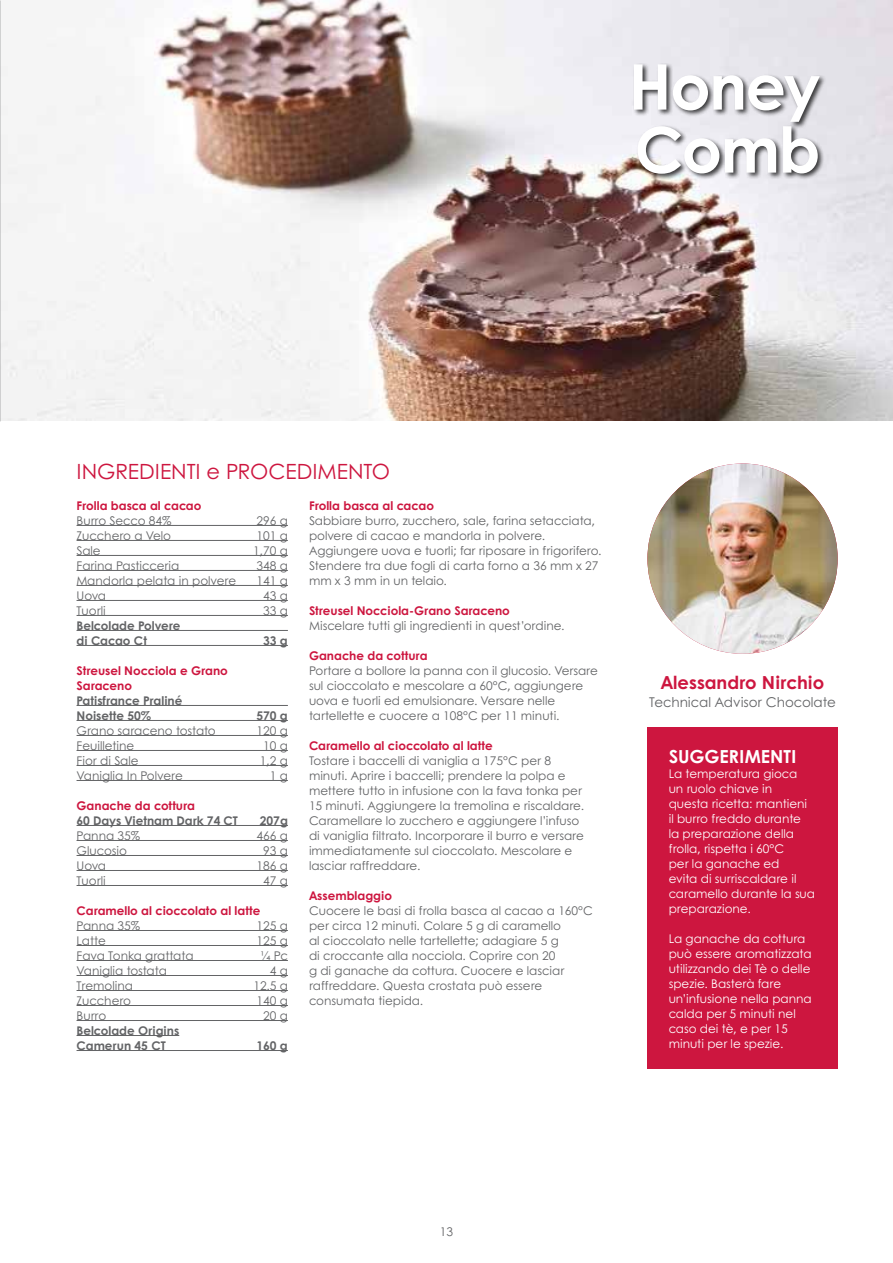
<style>
.page{position:relative;width:893px;height:1263px;background:#fff}
.page>*{position:absolute;margin:0;border:0;box-sizing:border-box;transform-origin:0 0}
.t1{font:700 63px/63px "Century Gothic";letter-spacing:-.02em;color:#fff}
.t2{font:21px "Century Gothic";color:#cd163f}
.t3{font:700 18px "Century Gothic";color:#cd163f}
.t4{font:700 18px "Century Gothic";color:#fff}
.t5{font:13.5px "Century Gothic";color:#636466}
.t6{font:12px/15px "Century Gothic";color:#636466}
.t7{font:12px/15px "Century Gothic";color:#fff}
.t8{font:700 12px/15px "Century Gothic";color:#cd163f}
.t9{font:700 12px/15px "Century Gothic";color:#636466}
</style>
<div class="page">
<img style="left:1px;top:0;width:892px;height:421px">
<img style="left:0;top:0;width:1px;height:421px">
<div style="left:633px;top:63px;width:193px;height:118px;background:#000;opacity:.75"></div>
<div style="left:647px;top:728px;width:191px;height:341px;background:#cd163f"></div>
<hr style="left:77px;top:525px;width:211px;height:1px;background:#636466">
<hr style="left:77px;top:540px;width:211px;height:1px;background:#636466">
<hr style="left:77px;top:555px;width:211px;height:1px;background:#636466">
<hr style="left:77px;top:570px;width:211px;height:1px;background:#636466">
<hr style="left:77px;top:585px;width:211px;height:1px;background:#636466">
<hr style="left:77px;top:600px;width:211px;height:1px;background:#636466">
<hr style="left:77px;top:615px;width:211px;height:1px;background:#636466">
<hr style="left:77px;top:630px;width:211px;height:1px;background:#636466">
<hr style="left:77px;top:645px;width:211px;height:1px;background:#636466">
<hr style="left:77px;top:705px;width:211px;height:1px;background:#636466">
<hr style="left:77px;top:720px;width:211px;height:1px;background:#636466">
<hr style="left:77px;top:735px;width:211px;height:1px;background:#636466">
<hr style="left:77px;top:750px;width:211px;height:1px;background:#636466">
<hr style="left:77px;top:765px;width:211px;height:1px;background:#636466">
<hr style="left:77px;top:780px;width:211px;height:1px;background:#636466">
<hr style="left:77px;top:825px;width:211px;height:1px;background:#636466">
<hr style="left:77px;top:840px;width:211px;height:1px;background:#636466">
<hr style="left:77px;top:855px;width:211px;height:1px;background:#636466">
<hr style="left:77px;top:870px;width:211px;height:1px;background:#636466">
<hr style="left:77px;top:885px;width:211px;height:1px;background:#636466">
<hr style="left:77px;top:930px;width:211px;height:1px;background:#636466">
<hr style="left:77px;top:945px;width:211px;height:1px;background:#636466">
<hr style="left:77px;top:960px;width:211px;height:1px;background:#636466">
<hr style="left:77px;top:975px;width:211px;height:1px;background:#636466">
<hr style="left:77px;top:990px;width:211px;height:1px;background:#636466">
<hr style="left:77px;top:1005px;width:211px;height:1px;background:#636466">
<hr style="left:77px;top:1020px;width:211px;height:1px;background:#636466">
<hr style="left:77px;top:1035px;width:102px;height:1px;background:#636466">
<hr style="left:77px;top:1050px;width:211px;height:1px;background:#636466">
<img style="left:647px;top:463px;width:191px;height:191px;border-radius:95px">
<h1 class="t1" style="left:629px;top:53px;width:193px">Honey<br>Comb</h1>
<h2 class="t2" style="left:77px;top:458px;width:315px">INGREDIENTI e PROCEDIMENTO</h2>
<p class="t8" style="left:77px;top:497px;width:126px">Frolla basca al cacao</p>
<p class="t6" style="left:77px;top:512px;width:96px">Burro Secco 84%</p>
<p class="t6" style="left:257px;top:512px;width:33px">296 g</p>
<p class="t6" style="left:77px;top:527px;width:96px">Zucchero a Velo</p>
<p class="t6" style="left:257px;top:527px;width:33px">101 g</p>
<p class="t6" style="left:77px;top:542px;width:26px">Sale</p>
<p class="t6" style="left:253px;top:542px;width:36px">1,70 g</p>
<p class="t6" style="left:77px;top:557px;width:104px">Farina Pasticceria</p>
<p class="t6" style="left:257px;top:557px;width:33px">348 g</p>
<p class="t6" style="left:77px;top:572px;width:161px">Mandorla pelata in polvere</p>
<p class="t6" style="left:257px;top:572px;width:33px">141 g</p>
<p class="t6" style="left:77px;top:587px;width:31px">Uova</p>
<p class="t6" style="left:263px;top:587px;width:26px">43 g</p>
<p class="t6" style="left:77px;top:602px;width:31px">Tuorli</p>
<p class="t6" style="left:263px;top:602px;width:26px">33 g</p>
<p class="t9" style="left:77px;top:617px;width:106px">Belcolade Polvere di Cacao Ct</p>
<p class="t9" style="left:263px;top:632px;width:26px">33 g</p>
<p class="t8" style="left:77px;top:662px;width:153px">Streusel Nocciola e Grano<br>Saraceno</p>
<p class="t9" style="left:77px;top:692px;width:107px">Patisfrance Praliné<br>Noisette 50%</p>
<p class="t9" style="left:256px;top:707px;width:33px">570 g</p>
<p class="t6" style="left:77px;top:722px;width:141px">Grano saraceno tostato</p>
<p class="t6" style="left:257px;top:722px;width:33px">120 g</p>
<p class="t6" style="left:77px;top:737px;width:59px">Feuilletine</p>
<p class="t6" style="left:263px;top:737px;width:26px">10 g</p>
<p class="t6" style="left:77px;top:752px;width:64px">Fior di Sale</p>
<p class="t6" style="left:260px;top:752px;width:30px">1,2 g</p>
<p class="t6" style="left:77px;top:767px;width:108px">Vaniglia In Polvere</p>
<p class="t6" style="left:270px;top:767px;width:20px">1 g</p>
<p class="t8" style="left:77px;top:797px;width:120px">Ganache da cottura</p>
<p class="t9" style="left:77px;top:812px;width:163px">60 Days Vietnam Dark 74 CT</p>
<p class="t9" style="left:260px;top:812px;width:30px">207g</p>
<p class="t6" style="left:77px;top:827px;width:65px">Panna 35%</p>
<p class="t6" style="left:257px;top:827px;width:33px">466 g</p>
<p class="t6" style="left:77px;top:842px;width:52px">Glucosio</p>
<p class="t6" style="left:263px;top:842px;width:26px">93 g</p>
<p class="t6" style="left:77px;top:857px;width:31px">Uova</p>
<p class="t6" style="left:257px;top:857px;width:33px">186 g</p>
<p class="t6" style="left:77px;top:872px;width:31px">Tuorli</p>
<p class="t6" style="left:263px;top:872px;width:26px">47 g</p>
<p class="t8" style="left:77px;top:902px;width:185px">Caramello al cioccolato al latte</p>
<p class="t6" style="left:77px;top:917px;width:65px">Panna 35%</p>
<p class="t6" style="left:257px;top:917px;width:33px">125 g</p>
<p class="t6" style="left:77px;top:932px;width:31px">Latte</p>
<p class="t6" style="left:257px;top:932px;width:33px">125 g</p>
<p class="t6" style="left:77px;top:947px;width:118px">Fava Tonka grattata</p>
<p class="t6" style="left:261px;top:947px;width:29px">¼ Pc</p>
<p class="t6" style="left:77px;top:962px;width:92px">Vaniglia tostata</p>
<p class="t6" style="left:270px;top:962px;width:20px">4 g</p>
<p class="t6" style="left:77px;top:977px;width:58px">Tremolina</p>
<p class="t6" style="left:254px;top:977px;width:36px">12.5 g</p>
<p class="t6" style="left:77px;top:992px;width:56px">Zucchero</p>
<p class="t6" style="left:257px;top:992px;width:33px">140 g</p>
<p class="t6" style="left:77px;top:1007px;width:31px">Burro</p>
<p class="t6" style="left:263px;top:1007px;width:26px">20 g</p>
<p class="t9" style="left:77px;top:1022px;width:104px">Belcolade Origins<br>Camerun 45 CT</p>
<p class="t9" style="left:256px;top:1037px;width:33px">160 g</p>
<p class="t8" style="left:309px;top:497px;width:126px">Frolla basca al cacao</p>
<p class="t6" style="left:309px;top:512px;width:294px">Sabbiare burro, zucchero, sale, farina setacciata, polvere di cacao e mandorla in polvere.<br>Aggiungere uova e tuorli; far riposare in frigorifero.<br>Stendere tra due fogli di carta forno a 36 mm x 27 mm x 3 mm in un telaio.</p>
<p class="t8" style="left:309px;top:602px;width:202px">Streusel Nocciola-Grano Saraceno</p>
<p class="t6" style="left:309px;top:617px;width:257px">Miscelare tutti gli ingredienti in quest’ordine.</p>
<p class="t8" style="left:309px;top:647px;width:120px">Ganache da cottura</p>
<p class="t6" style="left:309px;top:662px;width:290px">Portare a bollore la panna con il glucosio. Versare sul cioccolato e mescolare a 60°C, aggiungere uova e tuorli ed emulsionare. Versare nelle tartellette e cuocere a 108°C per 11 minuti.</p>
<p class="t8" style="left:309px;top:737px;width:185px">Caramello al cioccolato al latte</p>
<p class="t6" style="left:309px;top:752px;width:277px">Tostare i baccelli di vaniglia a 175°C per 8 minuti. Aprire i baccelli; prendere la polpa e mettere tutto in infusione con la fava tonka per 15 minuti. Aggiungere la tremolina e riscaldare.<br>Caramellare lo zucchero e aggiungere l’infuso di vaniglia filtrato. Incorporare il burro e versare immediatamente sul cioccolato. Mescolare e lasciar raffreddare.</p>
<p class="t8" style="left:309px;top:887px;width:85px">Assemblaggio</p>
<p class="t6" style="left:309px;top:902px;width:285px">Cuocere le basi di frolla basca al cacao a 160°C per circa 12 minuti. Colare 5 g di caramello<br>al cioccolato nelle tartellette; adagiare 5 g<br>di croccante alla nocciola. Coprire con 20<br>g di ganache da cottura. Cuocere e lasciar raffreddare. Questa crostata può essere consumata tiepida.</p>
<h3 class="t3" style="left:661px;top:670px;width:165px">Alessandro Nirchio</h3>
<p class="t5" style="left:649px;top:693px;width:188px">Technical Advisor Chocolate</p>
<h3 class="t4" style="left:669px;top:744px;width:129px">SUGGERIMENTI</h3>
<p class="t7" style="left:669px;top:765px;width:148px">La temperatura gioca<br>un ruolo chiave in<br>questa ricetta: mantieni il burro freddo durante<br>la preparazione della frolla, rispetta i 60°C<br>per la ganache ed<br>evita di surriscaldare il caramello durante la sua preparazione.</p>
<p class="t7" style="left:669px;top:930px;width:145px">La ganache da cottura può essere aromatizzata utilizzando dei Tè o delle spezie. Basterà fare un’infusione nella panna calda per 5 minuti nel caso dei tè, e per 15 minuti per le spezie.</p>
<p class="t6" style="left:440px;top:1223px;width:15px">13</p>
</div>
